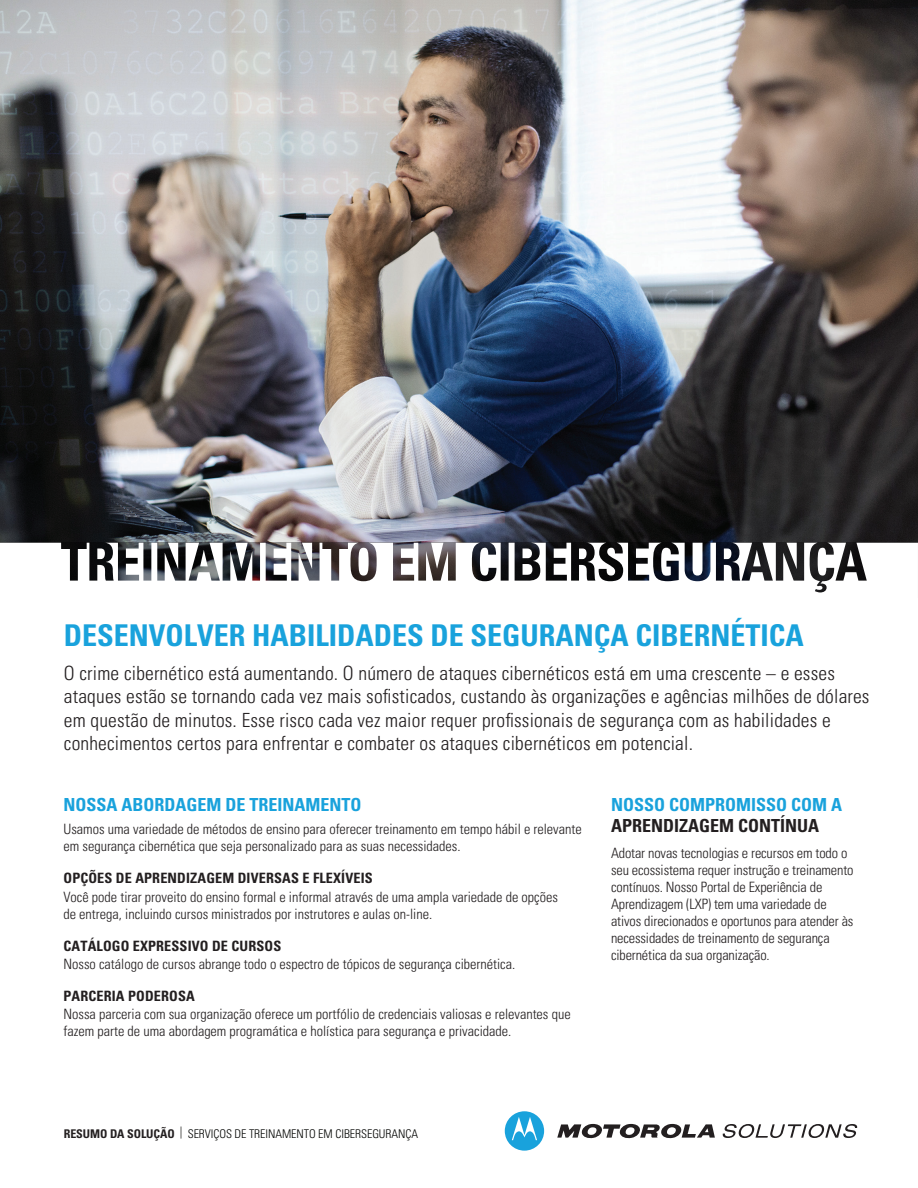
<style>
.page{position:relative;width:918px;height:1188px;background:#fff}
.page>*{position:absolute;margin:0;border:0;box-sizing:border-box;transform-origin:0 0}
.t1{font:700 condensed 30px "Univers LT Pro";color:#19a2dc}
.t2{font:300 condensed 19.5px/23.4px "Univers LT Pro";letter-spacing:.01em;color:#231f20}
.t3{font:700 condensed 18px "Univers LT Pro";color:#19a2dc}
.t4{font:700 condensed 18px "Univers LT Pro";color:#231f20}
.t5{font:300 condensed 14.25px/17.1px "Univers LT Pro";color:#231f20}
.t6{font:700 condensed 14.25px "Univers LT Pro";letter-spacing:.01em;color:#231f20}
.t7{font:300 condensed 12px "Univers LT Pro";letter-spacing:-.005em;color:#040503}
.s1{font-weight:700;color:#231f20}
</style>
<div class="page">
<img style="left:0;top:0;width:918px;height:543px">
<svg style="left:557px;top:1124px;width:158px;height:15px"></svg>
<svg style="left:505px;top:1111px;width:39px;height:40px"></svg>
<svg style="left:723px;top:1124px;width:134px;height:14px"></svg>
<svg style="left:61px;top:543px;width:806px;height:50px"></svg>
<svg style="left:431px;top:543px;width:12px;height:25px"></svg>
<div style="left:359px;top:548px;width:10px;height:28px;background:#fff;border-radius:50%"></div>
<svg style="left:235px;top:543px;width:13px;height:25px"></svg>
<svg style="left:302px;top:543px;width:10px;height:26px"></svg>
<h1 class="t1" style="left:64px;top:617px;width:742px">DESENVOLVER HABILIDADES DE SEGURANÇA CIBERNÉTICA</h1>
<p class="t2" style="left:64px;top:660px;width:807px">O crime cibernético está aumentando. O número de ataques cibernéticos está em uma crescente – e esses ataques estão se tornando cada vez mais sofisticados, custando às organizações e agências milhões de dólares em questão de minutos. Esse risco cada vez maior requer profissionais de segurança com as habilidades e conhecimentos certos para enfrentar e combater os ataques cibernéticos em potencial.</p>
<p class="t3" style="left:64px;top:794px;width:300px">NOSSA ABORDAGEM DE TREINAMENTO</p>
<p class="t5" style="left:64px;top:819px;width:520px">Usamos uma variedade de métodos de ensino para oferecer treinamento em tempo hábil e relevante em segurança cibernética que seja personalizado para as suas necessidades.</p>
<p class="t6" style="left:64px;top:869px;width:311px">OPÇÕES DE APRENDIZAGEM DIVERSAS E FLEXÍVEIS</p>
<p class="t5" style="left:64px;top:887px;width:496px">Você pode tirar proveito do ensino formal e informal através de uma ampla variedade de opções de entrega, incluindo cursos ministrados por instrutores e aulas on-line.</p>
<p class="t6" style="left:64px;top:937px;width:219px">CATÁLOGO EXPRESSIVO DE CURSOS</p>
<p class="t5" style="left:64px;top:955px;width:453px">Nosso catálogo de cursos abrange todo o espectro de tópicos de segurança cibernética.</p>
<p class="t6" style="left:64px;top:987px;width:133px">PARCERIA PODEROSA</p>
<p class="t5" style="left:64px;top:1005px;width:509px">Nossa parceria com sua organização oferece um portfólio de credenciais valiosas e relevantes que fazem parte de uma abordagem programática e holística para segurança e privacidade.</p>
<p class="t3" style="left:611px;top:793px;width:233px">NOSSO COMPROMISSO COM A</p>
<p class="t4" style="left:611px;top:815px;width:210px">APRENDIZAGEM CONTÍNUA</p>
<p class="t5" style="left:611px;top:843px;width:244px">Adotar novas tecnologias e recursos em todo o seu ecossistema requer instrução e treinamento contínuos. Nosso Portal de Experiência de Aprendizagem (LXP) tem uma variedade de ativos direcionados e oportunos para atender às necessidades de treinamento de segurança cibernética da sua organização.</p>
<p class="t7" style="left:64px;top:1125px;width:356px"><span class="s1">RESUMO DA SOLUÇÃO</span> | SERVIÇOS DE TREINAMENTO EM CIBERSEGURANÇA</p>
</div>
